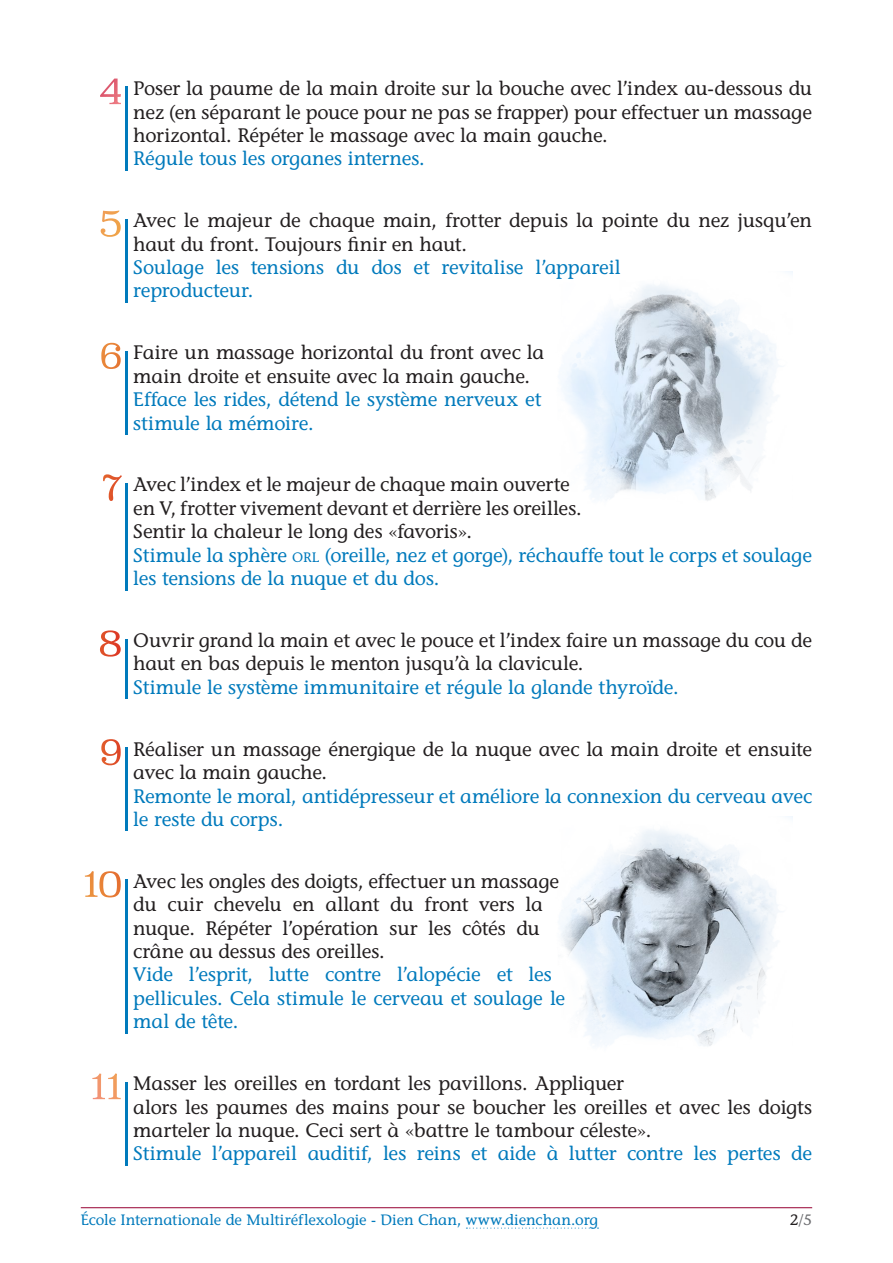
<style>
.page{position:relative;width:893px;height:1263px;background:#fff}
.page>*{position:absolute;margin:0;border:0;box-sizing:border-box;transform-origin:0 0}
.t1{font:500 19.5px/23.4px "Stone Informal Std";letter-spacing:-.015em;color:#231f20}
.Listx_123_fase{font:500 19.5px/23.4px "Stone Informal Std";letter-spacing:-.01em;color:#007abc}
.t2{font:500 15px "Stone Informal Std";letter-spacing:-.01em;color:#007abc}
.t3{font:500 15px "Stone Informal Std";color:#6c6d70}
.s1{font-family:"Superclarendon";font-weight:300;font-size:37.5px;color:#fff}
.s2{font-size:13.65px}
.s3{color:#231f20}
</style>
<div class="page">
<hr style="left:81px;top:1207px;width:731px;height:1px;background:#960032">
<svg style="left:466px;top:1227px;width:132px;height:2px"></svg>
<hr style="left:126px;top:87px;width:2px;height:60px;background:#007abc">
<hr style="left:126px;top:146px;width:2px;height:24px;background:#007abc">
<hr style="left:126px;top:219px;width:2px;height:37px;background:#007abc">
<hr style="left:126px;top:255px;width:2px;height:48px;background:#007abc">
<hr style="left:126px;top:351px;width:2px;height:37px;background:#007abc">
<hr style="left:126px;top:387px;width:2px;height:48px;background:#007abc">
<hr style="left:126px;top:483px;width:2px;height:60px;background:#007abc">
<hr style="left:126px;top:543px;width:2px;height:47px;background:#007abc">
<hr style="left:126px;top:639px;width:2px;height:37px;background:#007abc">
<hr style="left:126px;top:675px;width:2px;height:24px;background:#007abc">
<hr style="left:126px;top:747px;width:2px;height:37px;background:#007abc">
<hr style="left:126px;top:784px;width:2px;height:47px;background:#007abc">
<hr style="left:126px;top:879px;width:2px;height:84px;background:#007abc">
<hr style="left:126px;top:963px;width:2px;height:70px;background:#007abc">
<hr style="left:126px;top:1082px;width:2px;height:60px;background:#007abc">
<hr style="left:126px;top:1141px;width:2px;height:24px;background:#007abc">
<img style="left:561px;top:817px;width:232px;height:229px">
<img style="left:561px;top:272px;width:232px;height:229px">
<p class="t1" style="left:133px;top:77px;width:680px;text-align:justify;text-indent:-35px"><span class="s1">4</span> Poser la paume de la main droite sur la bouche avec l’index au-dessous du nez (en séparant le pouce pour ne pas se frapper) pour effectuer un massage horizontal. Répéter le massage avec la main gauche.</p>
<p class="Listx_123_fase" style="left:133px;top:147px;width:293px">Régule tous les organes internes.</p>
<p class="t1" style="left:133px;top:209px;width:680px;text-indent:-34px"><span class="s1">5</span> Avec le majeur de chaque main, frotter depuis la pointe du nez jusqu’en haut du front. Toujours finir en haut.</p>
<p class="Listx_123_fase" style="left:133px;top:256px;width:489px">Soulage les tensions du dos et revitalise l’appareil reproducteur.</p>
<p class="t1" style="left:133px;top:341px;width:412px;text-indent:-34px"><span class="s1">6</span> Faire un massage horizontal du front avec la main droite et ensuite avec la main gauche.</p>
<p class="Listx_123_fase" style="left:133px;top:388px;width:410px">Efface les rides, détend le système nerveux et stimule la mémoire.</p>
<p class="t1" style="left:133px;top:473px;width:450px;text-indent:-32px"><span class="s1">7</span> Avec l’index et le majeur de chaque main ouverte en V, frotter vivement devant et derrière les oreilles.<br>Sentir la chaleur le long des «favoris».</p>
<p class="Listx_123_fase" style="left:133px;top:543px;width:680px">Stimule la sphère <span class="s2">orl</span> (oreille, nez et gorge), réchauffe tout le corps et soulage les tensions de la nuque et du dos.</p>
<p class="t1" style="left:133px;top:628px;width:680px;text-indent:-35px"><span class="s1">8</span> Ouvrir grand la main et avec le pouce et l’index faire un massage du cou de haut en bas depuis le menton jusqu’à la clavicule.</p>
<p class="Listx_123_fase" style="left:133px;top:675px;width:547px">Stimule le système immunitaire et régule la glande thyroïde.</p>
<p class="t1" style="left:133px;top:737px;width:680px;text-indent:-34px"><span class="s1">9</span> Réaliser un massage énergique de la nuque avec la main droite et ensuite avec la main gauche.</p>
<p class="Listx_123_fase" style="left:133px;top:784px;width:680px">Remonte le moral, antidépresseur et améliore la connexion du cerveau avec le reste du corps.</p>
<p class="t1" style="left:133px;top:869px;width:427px;text-indent:-51px"><span class="s1">10</span> Avec les ongles des doigts, effectuer un massage du cuir chevelu en allant du front vers la nuque. Répéter l’opération sur les côtés du crâne au dessus des oreilles.</p>
<p class="Listx_123_fase" style="left:133px;top:963px;width:434px">Vide l’esprit, lutte contre l’alopécie et les pellicules. Cela stimule le cerveau et soulage le mal de tête.</p>
<p class="t1" style="left:133px;top:1072px;width:680px;text-indent:-43px"><span class="s1">11</span> Masser les oreilles en tordant les pavillons. Appliquer<br>alors les paumes des mains pour se boucher les oreilles et avec les doigts marteler la nuque. Ceci sert à «battre le tambour céleste».</p>
<p class="Listx_123_fase" style="left:133px;top:1142px;width:680px">Stimule l’appareil auditif, les reins et aide à lutter contre les pertes de</p>
<p class="t2" style="left:81px;top:1211px;width:519px">École Internationale de Multiréflexologie - Dien Chan, www.dienchan.org</p>
<p class="t3" style="left:790px;top:1211px;width:24px"><span class="s3">2</span>/5</p>
</div>
